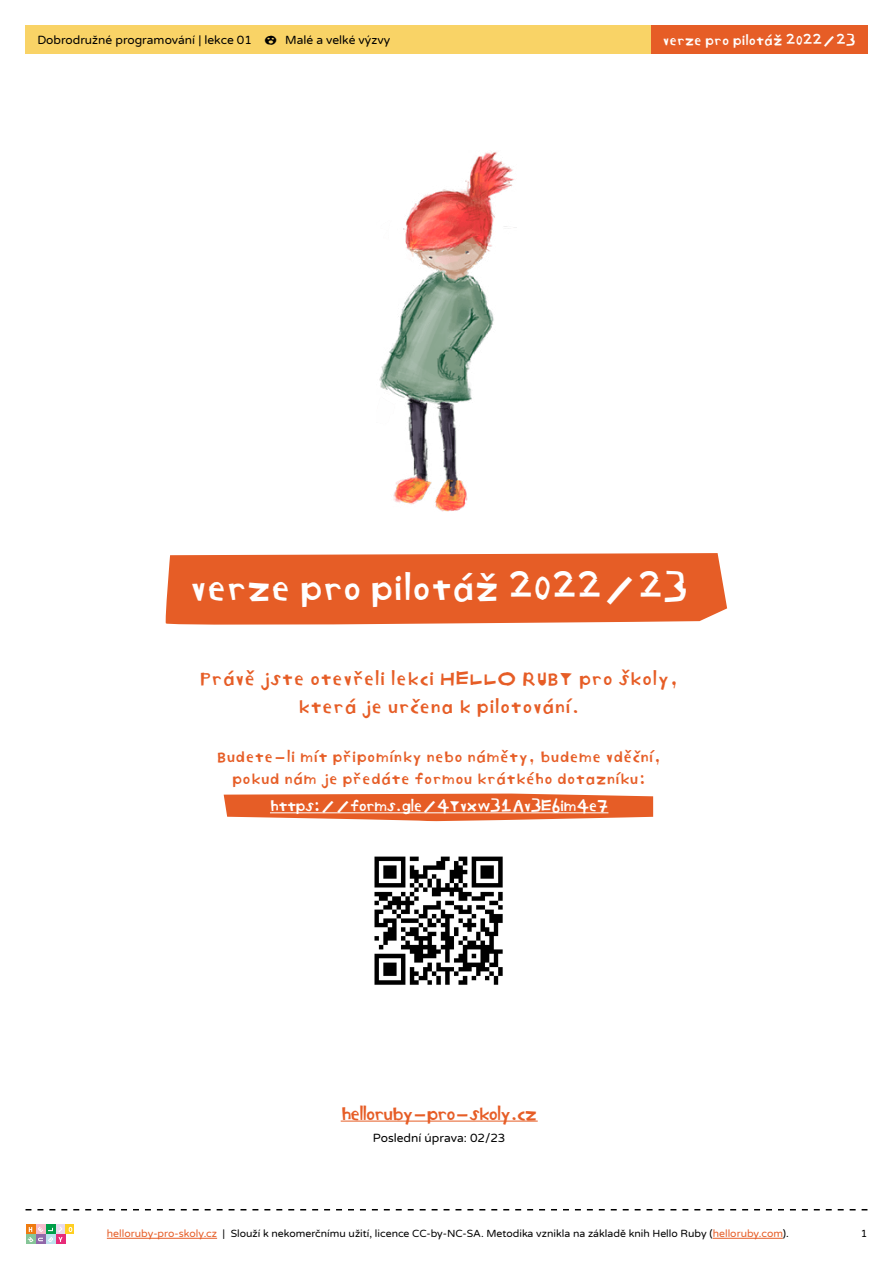
<style>
.page{position:relative;width:893px;height:1263px;background:#fff}
.page>*{position:absolute;margin:0;border:0;box-sizing:border-box;transform-origin:0 0}
.t1{font:31.05px "Hello Ruby CZ";letter-spacing:-.06em;color:#fff}
.t2{font:16.5px/27.6px "Hello Ruby CZ";letter-spacing:-.03em;color:#e65d26;text-align:center}
.t3{font:16.05px "Hello Ruby CZ";letter-spacing:-.14em;color:#e65d26}
.t4{font:13.5px/21.6px "Hello Ruby CZ";letter-spacing:-.03em;color:#e65d26;text-align:center}
.t5{font:13.5px "Hello Ruby CZ";letter-spacing:-.11em;color:#fff}
.t6{font:12px "Varela Round";color:#000}
.t7{font:12px "Hello Ruby CZ";letter-spacing:-.06em;color:#fff}
.t8{font:10.5px "Varela Round";color:#000}
.s1{font-family:"Hello Ruby CZ";font-size:16.2px}
.s2{color:#e65d26}
</style>
<div class="page">
<div style="left:26px;top:26px;width:841px;height:28px;background:#f9d366"></div>
<svg style="left:26px;top:1209px;width:841px;height:1px"></svg>
<div style="left:651px;top:26px;width:216px;height:28px;background:#e65d26"></div>
<div style="left:26px;top:1224px;width:10px;height:10px;background:#ef7b10"></div>
<div style="left:36px;top:1224px;width:10px;height:10px;background:#f6bccc"></div>
<div style="left:46px;top:1224px;width:10px;height:10px;background:#009e48"></div>
<div style="left:56px;top:1224px;width:9px;height:10px;background:#e7daed"></div>
<div style="left:65px;top:1224px;width:9px;height:10px;background:#ffcf21"></div>
<svg style="left:69px;top:1227px;width:3px;height:5px"></svg>
<div style="left:26px;top:1234px;width:10px;height:10px;background:#85c597"></div>
<div style="left:36px;top:1234px;width:10px;height:10px;background:#9067a9"></div>
<div style="left:46px;top:1234px;width:10px;height:10px;background:#bde3ee"></div>
<div style="left:56px;top:1234px;width:9px;height:10px;background:#e72b78"></div>
<svg style="left:27px;top:1227px;width:36px;height:15px"></svg>
<hr style="left:107px;top:1238px;width:110px;height:1px;background:#e65d26">
<hr style="left:713px;top:1238px;width:70px;height:1px;background:#e65d26">
<img style="left:379px;top:152px;width:137px;height:360px">
<svg style="left:165px;top:553px;width:562px;height:72px;background:#e76531"></svg>
<svg style="left:224px;top:793px;width:429px;height:29px;background:#ea784a"></svg>
<hr style="left:270px;top:812px;width:338px;height:1px;background:#fff">
<hr style="left:341px;top:1121px;width:197px;height:1px;background:#e65d26">
<img style="left:374px;top:856px;width:129px;height:129px">
<p class="t6" style="left:37px;top:32px;width:354px">Dobrodružné programování | lekce 01 <span class="s1">♦</span> Malé a velké výzvy</p>
<p class="t7" style="left:662px;top:31px;width:195px">verze pro pilotáž 2022/23</p>
<h1 class="t1" style="left:189px;top:564px;width:501px">verze pro pilotáž 2022/23</h1>
<h2 class="t2" style="left:199px;top:665px;width:481px">Právě jste otevřeli lekci HELLO RUBY pro školy, která je určena k pilotování.</h2>
<p class="t4" style="left:217px;top:746px;width:446px">Budete-li mít připomínky nebo náměty, budeme vděční, pokud nám je předáte formou krátkého dotazníku:</p>
<p class="t5" style="left:270px;top:796px;width:340px">https://forms.gle/4Yvxw31Av3E6im4e7</p>
<h3 class="t3" style="left:341px;top:1101px;width:198px">helloruby-pro-skoly.cz</h3>
<p class="t6" style="left:373px;top:1130px;width:134px">Poslední úprava: 02/23</p>
<p class="t8" style="left:107px;top:1227px;width:683px"><span class="s2">helloruby-pro-skoly.cz</span> | Slouží k nekomerčnímu užití, licence CC-by-NC-SA. Metodika vznikla na základě knih Hello Ruby (<span class="s2">helloruby.com</span>).</p>
<p class="t8" style="left:861px;top:1227px;width:8px">1</p>
</div>
